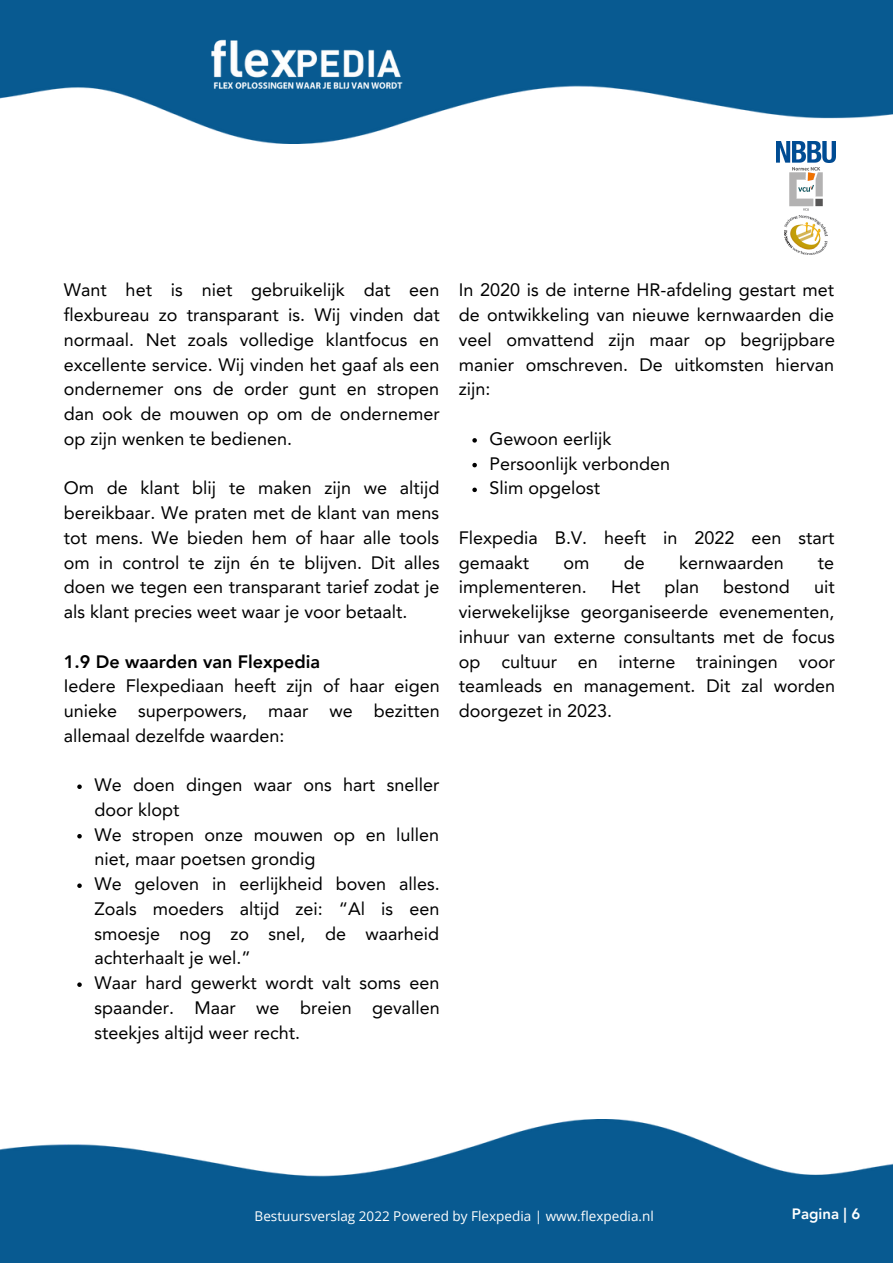
<style>
.page{position:relative;width:893px;height:1264px;background:#fff}
.page>*{position:absolute;margin:0;border:0;box-sizing:border-box;transform-origin:0 0}
.t1{font:18px/24.8px "Avenir LT Pro";color:#000;text-align:justify}
.t2{font:800 18px "Avenir LT Pro";color:#000}
.t3{font:800 15px "Avenir LT Pro";color:#fff}
.t4{font:13.5px "Open Sans";color:#fff}
</style>
<div class="page">
<img style="left:776px;top:143px;width:59px;height:19px">
<img style="left:789px;top:167px;width:34px;height:44px">
<img style="left:784px;top:215px;width:43px;height:40px">
<svg style="left:77px;top:784px;width:5px;height:5px"></svg>
<svg style="left:77px;top:834px;width:5px;height:4px"></svg>
<svg style="left:77px;top:883px;width:5px;height:5px"></svg>
<svg style="left:77px;top:982px;width:5px;height:4px"></svg>
<svg style="left:472px;top:438px;width:5px;height:4px"></svg>
<svg style="left:472px;top:463px;width:5px;height:4px"></svg>
<svg style="left:472px;top:487px;width:5px;height:5px"></svg>
<img style="left:0;top:1119px;width:892px;height:143px">
<img style="left:0;top:0;width:892px;height:143px">
<img style="left:195px;top:23px;width:219px;height:86px">
<p class="t1" style="left:64px;top:279px;width:377px">Want het is niet gebruikelijk dat een flexbureau zo transparant is. Wij vinden dat normaal. Net zoals volledige klantfocus en excellente service. Wij vinden het gaaf als een ondernemer ons de order gunt en stropen dan ook de mouwen op om de ondernemer op zijn wenken te bedienen.</p>
<p class="t1" style="left:64px;top:477px;width:377px">Om de klant blij te maken zijn we altijd bereikbaar. We praten met de klant van mens tot mens. We bieden hem of haar alle tools om in control te zijn én te blijven. Dit alles doen we tegen een transparant tarief zodat je als klant precies weet waar je voor betaalt.</p>
<p class="t2" style="left:64px;top:654px;width:258px">1.9 De waarden van Flexpedia</p>
<p class="t1" style="left:64px;top:675px;width:377px">Iedere Flexpediaan heeft zijn of haar eigen unieke superpowers, maar we bezitten allemaal dezelfde waarden:</p>
<p class="t1" style="left:94px;top:774px;width:346px">We doen dingen waar ons hart sneller door klopt</p>
<p class="t1" style="left:94px;top:823px;width:346px">We stropen onze mouwen op en lullen niet, maar poetsen grondig</p>
<p class="t1" style="left:94px;top:873px;width:347px">We geloven in eerlijkheid boven alles.<br>Zoals moeders altijd zei: “Al is een smoesje nog zo snel, de waarheid achterhaalt je wel.”</p>
<p class="t1" style="left:94px;top:972px;width:347px">Waar hard gewerkt wordt valt soms een spaander. Maar we breien gevallen steekjes altijd weer recht.</p>
<p class="t1" style="left:459px;top:279px;width:378px">In 2020 is de interne HR-afdeling gestart met de ontwikkeling van nieuwe kernwaarden die veel omvattend zijn maar op begrijpbare manier omschreven. De uitkomsten hiervan zijn:</p>
<p class="t1" style="left:489px;top:428px;width:123px">Gewoon eerlijk</p>
<p class="t1" style="left:489px;top:452px;width:182px">Persoonlijk verbonden</p>
<p class="t1" style="left:489px;top:477px;width:112px">Slim opgelost</p>
<p class="t1" style="left:459px;top:527px;width:377px">Flexpedia B.V. heeft in 2022 een start gemaakt</p>
<p class="t1" style="left:563px;top:551px;width:28px">om</p>
<p class="t1" style="left:623px;top:551px;width:22px">de</p>
<p class="t1" style="left:679px;top:551px;width:106px">kernwaarden</p>
<p class="t1" style="left:817px;top:551px;width:18px">te</p>
<p class="t1" style="left:459px;top:576px;width:129px">implementeren.</p>
<p class="t1" style="left:611px;top:576px;width:31px">Het</p>
<p class="t1" style="left:664px;top:576px;width:36px">plan</p>
<p class="t1" style="left:723px;top:576px;width:68px">bestond</p>
<p class="t1" style="left:459px;top:576px;width:378px;text-indent:355px">uit vierwekelijkse georganiseerde evenementen, inhuur van externe consultants met de focus op cultuur en interne trainingen voor teamleads en management. Dit zal worden doorgezet in 2023.</p>
<p class="t4" style="left:255px;top:1206px;width:400px">Bestuursverslag 2022 Powered by Flexpedia | www.flexpedia.nl</p>
<p class="t3" style="left:791px;top:1207px;width:70px">Pagina | 6</p>
</div>
